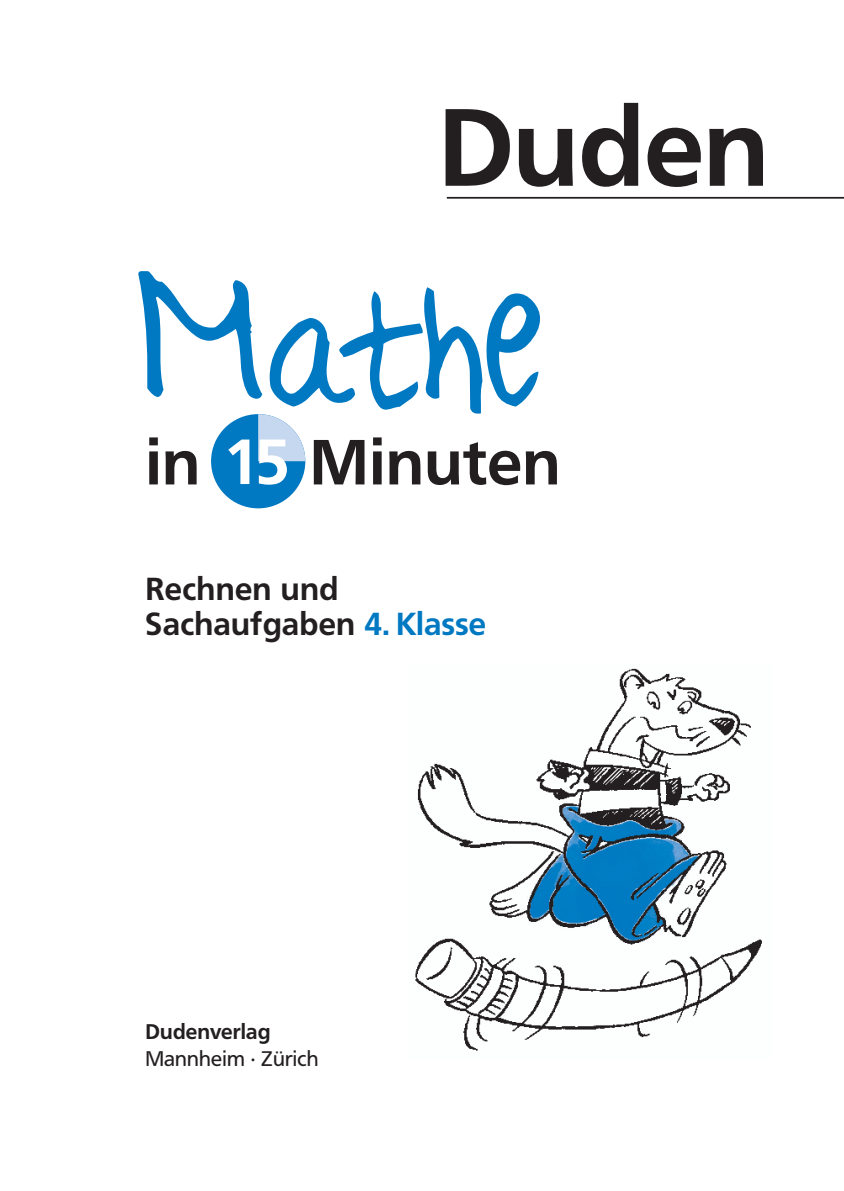
<style>
.page{position:relative;width:844px;height:1191px;background:#fff}
.page>*{position:absolute;margin:0;border:0;box-sizing:border-box;transform-origin:0 0}
.t1{font:700 108.5px "Frutiger BQ";color:#231f20}
.t2{font:700 31.5px/35px "Frutiger BQ";letter-spacing:.01em;color:#231f20}
.t3{font:21px "Frutiger BQ";letter-spacing:.01em;color:#231f20}
.t4{font:700 21px "Frutiger BQ";letter-spacing:.01em;color:#231f20}
.s1{color:#0079c2}
</style>
<div class="page">
<hr style="left:446px;top:197px;width:397px;height:2px;background:#231f20">
<img style="left:415px;top:668px;width:347px;height:383px">
<div style="left:211px;top:414px;width:94px;height:94px;background:#0079c2;border-radius:50%"></div>
<svg style="left:149px;top:414px;width:407px;height:71px"></svg>
<svg style="left:138px;top:271px;width:402px;height:143px"></svg>
<h1 class="t1" style="left:438px;top:102px;width:332px">Duden</h1>
<p class="t2" style="left:146px;top:574px;width:341px">Rechnen und<br>Sachaufgaben <span class="s1">4. Klasse</span></p>
<p class="t4" style="left:145px;top:1023px;width:127px">Dudenverlag</p>
<p class="t3" style="left:145px;top:1049px;width:175px">Mannheim · Zürich</p>
</div>
